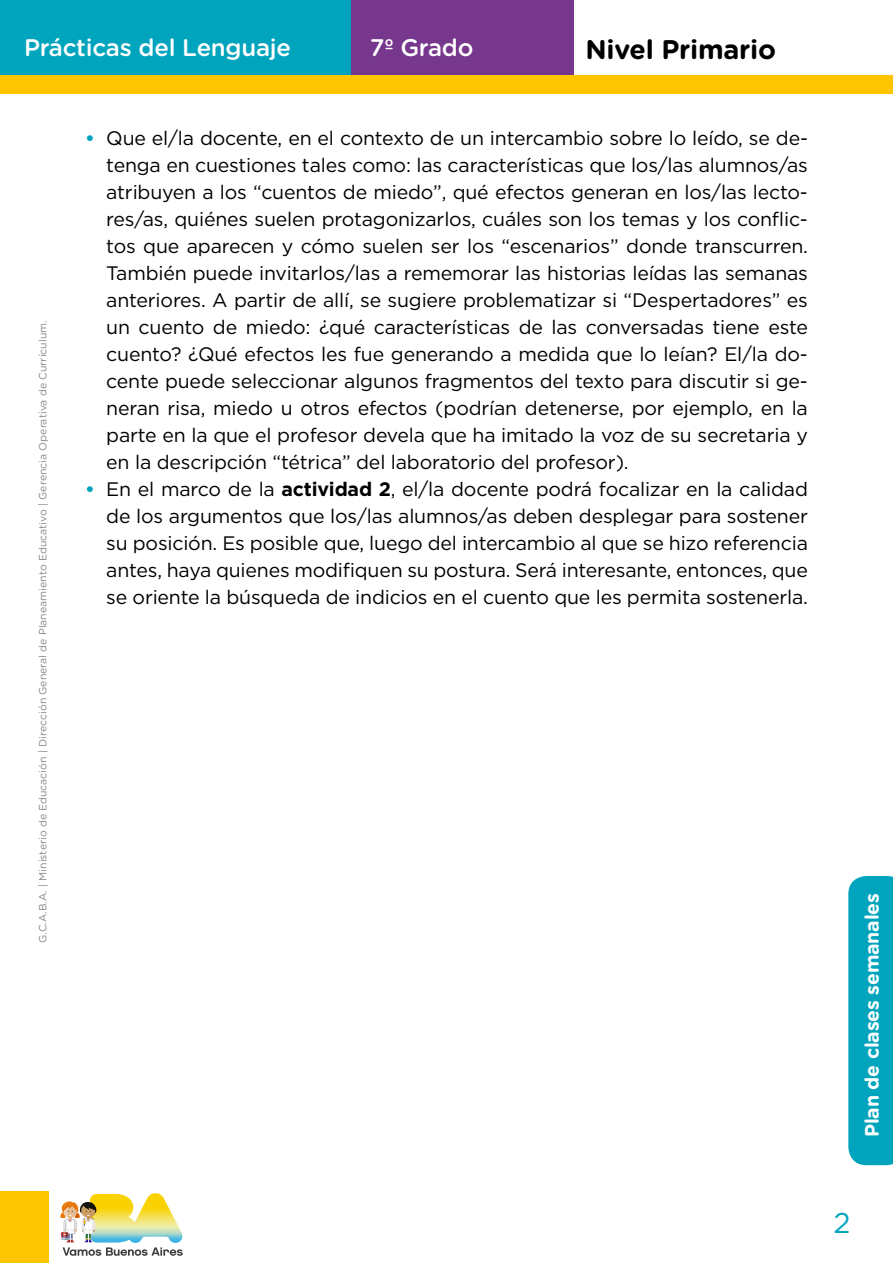
<style>
.page{position:relative;width:893px;height:1263px;background:#fff}
.page>*{position:absolute;margin:0;border:0;box-sizing:border-box;transform-origin:0 0}
.t1{font:28.5px "Gotham Rounded";color:#00a5bd}
.t2{font:700 27px "Gotham Rounded";letter-spacing:-.01em;color:#000}
.t3{font:500 24px "Gotham Rounded";letter-spacing:-.01em;color:#fff}
.t4{font:19.5px/27px "Gotham";letter-spacing:-.01em;color:#000;text-align:justify}
.t5{font:700 19.5px "Gotham Rounded";letter-spacing:-.01em;color:#fff}
.t6{font:10.5px "Gotham Rounded";color:#878787}
.s1{font-weight:700;color:#00a5bd}
.s2{font-weight:700}
</style>
<div class="page">
<div style="left:0;top:1191px;width:48px;height:72px;background:#fdc500"></div>
<div style="left:0;top:0;width:351px;height:78px;background:#00a5bd"></div>
<div style="left:351px;top:0;width:223px;height:78px;background:#76378d"></div>
<div style="left:0;top:75px;width:893px;height:19px;background:#fdc500"></div>
<svg style="left:848px;top:876px;width:45px;height:289px;background:#08a8bf"></svg>
<svg style="left:60px;top:1193px;width:123px;height:63px"></svg>
<p class="t3" style="left:24px;top:31px;width:268px">Prácticas del Lenguaje</p>
<h2 class="t2" style="left:585px;top:29px;width:192px">Nivel Primario</h2>
<p class="t3" style="left:370px;top:31px;width:105px">7º Grado</p>
<p class="t6" style="left:36px;top:943px;width:624px;rotate:-90deg">G.C.A.B.A. | Ministerio de Educación | Dirección General de Planeamiento Educativo | Gerencia Operativa de Currículum.</p>
<p class="t4" style="left:106px;top:124px;width:703px;text-indent:-21px"><span class="s1">•</span> Que el/la docente, en el contexto de un intercambio sobre lo leído, se de&shy;tenga en cuestiones tales como: las características que los/las alumnos/as atribuyen a los “cuentos de miedo”, qué efectos generan en los/las lecto&shy;res/as, quiénes suelen protagonizarlos, cuáles son los temas y los conflic&shy;tos que aparecen y cómo suelen ser los “escenarios” donde transcurren.<br>También puede invitarlos/las a rememorar las historias leídas las semanas anteriores. A partir de allí, se sugiere problematizar si “Despertadores” es un cuento de miedo: ¿qué características de las conversadas tiene este cuento? ¿Qué efectos les fue generando a medida que lo leían? El/la do&shy;cente puede seleccionar algunos fragmentos del texto para discutir si ge&shy;neran risa, miedo u otros efectos (podrían detenerse, por ejemplo, en la parte en la que el profesor devela que ha imitado la voz de su secretaria y en la descripción “tétrica” del laboratorio del profesor).</p>
<p class="t4" style="left:106px;top:475px;width:703px;text-indent:-21px"><span class="s1">•</span> En el marco de la <span class="s2">actividad 2</span>, el/la docente podrá focalizar en la calidad de los argumentos que los/las alumnos/as deben desplegar para sostener su posición. Es posible que, luego del intercambio al que se hizo referencia antes, haya quienes modifiquen su postura. Será interesante, entonces, que se oriente la búsqueda de indicios en el cuento que les permita sostenerla.</p>
<p class="t5" style="left:858px;top:1137px;width:246px;rotate:-90deg">Plan de clases semanales</p>
<h1 class="t1" style="left:833px;top:1203px;width:19px">2</h1>
</div>
